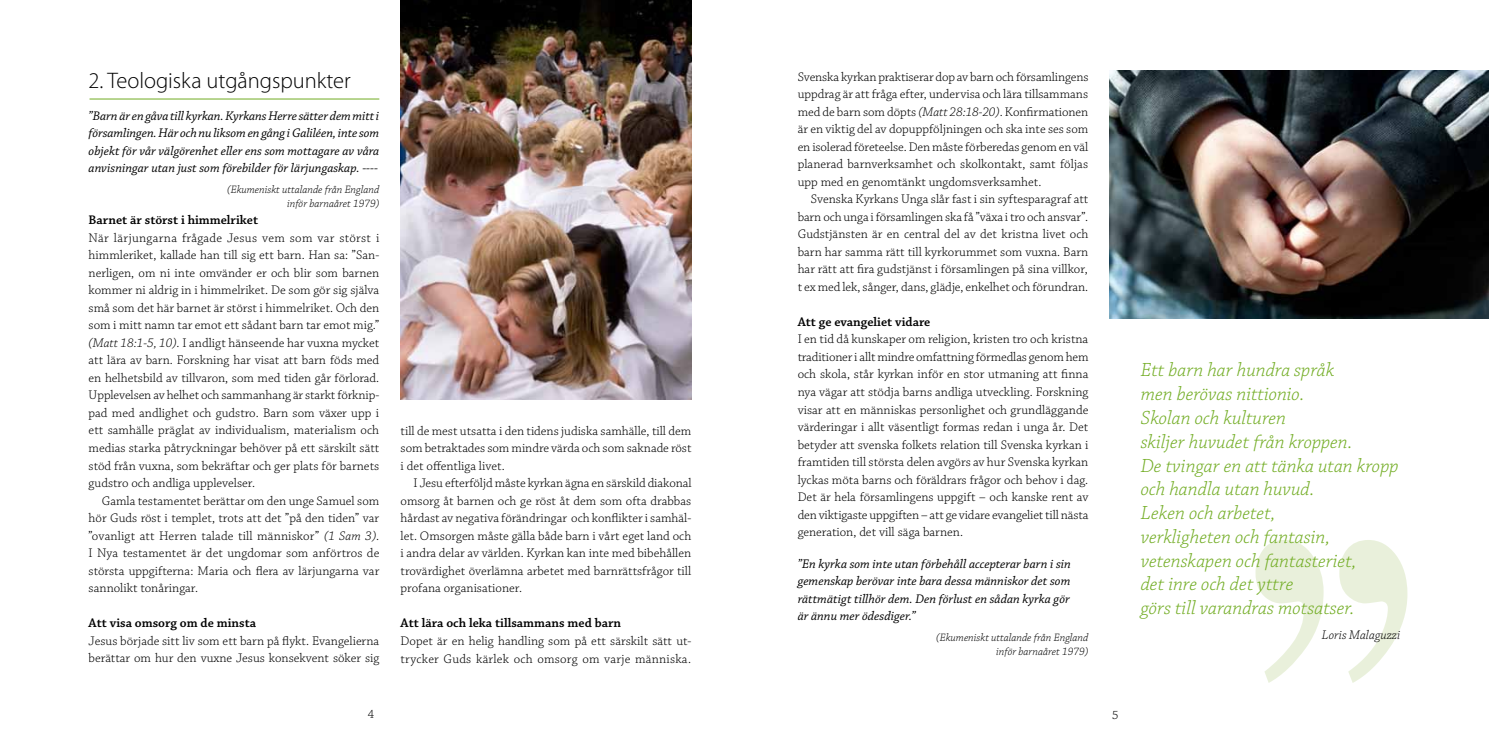
<style>
.page{position:relative;width:1489px;height:745px;background:#fff}
.page>*{position:absolute;margin:0;border:0;box-sizing:border-box;transform-origin:0 0}
.t1{font:300 22.5px "Myriad Pro";color:#000}
.t2{font:italic 300 20px/23.8px "Chaparral Pro";color:#71ac22}
.t3{font:300 13.12px/17.5px "Chaparral Pro";color:#000;text-align:justify}
.t4{font:italic 13.12px/17.5px "Chaparral Pro";color:#000;text-align:justify}
.t5{font:600 13.12px "Chaparral Pro";color:#000}
.t6{font:italic 300 13.12px "Chaparral Pro";letter-spacing:.005em;color:#000}
.t7{font:300 12.5px "Chaparral Pro";color:#000}
.t8{font:italic 300 11.25px/13.8px "Chaparral Pro";color:#000;text-align:right}
.s1{font-style:italic}
</style>
<div class="page">
<svg style="left:1255px;top:540px;width:152px;height:142px"></svg>
<img style="left:1109px;top:71px;width:379px;height:247px">
<hr style="left:89px;top:99px;width:290px;height:1px;background:#71ac22">
<img style="left:400px;top:0;width:291px;height:400px">
<h1 class="t1" style="left:89px;top:68px;width:264px">2. Teologiska utgångspunkter</h1>
<p class="t4" style="left:89px;top:107px;width:292px">”Barn är en gåva till kyrkan. Kyrkans Herre sätter dem mitt i församlingen. Här och nu liksom en gång i Galiléen, inte som objekt för vår välgörenhet eller ens som mottagare av våra anvisningar utan just som förebilder för lärjungaskap. ----</p>
<p class="t8" style="left:227px;top:183px;width:154px">(Ekumeniskt uttalande från England inför barnaåret 1979)</p>
<p class="t5" style="left:89px;top:212px;width:171px">Barnet är störst i himmelriket</p>
<p class="t3" style="left:89px;top:229px;width:292px">När lärjungarna frågade Jesus vem som var störst i himmleriket, kallade han till sig ett barn. Han sa: ”San&shy;nerligen, om ni inte omvänder er och blir som barnen kommer ni aldrig in i himmelriket. De som gör sig själva små som det här barnet är störst i himmelriket. Och den som i mitt namn tar emot ett sådant barn tar emot mig.” <span class="s1">(Matt 18:1-5, 10)</span>. I andligt hänseende har vuxna mycket att lära av barn. Forskning har visat att barn föds med en helhetsbild av tillvaron, som med tiden går förlorad.<br>Upplevelsen av helhet och sammanhang är starkt förknip&shy;pad med andlighet och gudstro. Barn som växer upp i ett samhälle präglat av individualism, materialism och medias starka påtryckningar behöver på ett särskilt sätt stöd från vuxna, som bekräftar och ger plats för barnets gudstro och andliga upplevelser.</p>
<p class="t3" style="left:89px;top:492px;width:292px;text-indent:13px">Gamla testamentet berättar om den unge Samuel som hör Guds röst i templet, trots att det ”på den tiden” var ”ovanligt att Herren talade till människor” <span class="s1">(1 Sam 3)</span>.<br>I Nya testamentet är det ungdomar som anförtros de största uppgifterna: Maria och flera av lärjungarna var sannolikt tonåringar.</p>
<p class="t5" style="left:89px;top:615px;width:169px">Att visa omsorg om de minsta</p>
<p class="t3" style="left:89px;top:632px;width:292px">Jesus började sitt liv som ett barn på flykt. Evangelierna berättar om hur den vuxne Jesus konsekvent söker sig</p>
<p class="t3" style="left:400px;top:422px;width:292px">till de mest utsatta i den tidens judiska samhälle, till dem som betraktades som mindre värda och som saknade röst i det offentliga livet.</p>
<p class="t3" style="left:400px;top:474px;width:292px;text-indent:13px">I Jesu efterföljd måste kyrkan ägna en särskild diakonal omsorg åt barnen och ge röst åt dem som ofta drabbas hårdast av negativa förändringar och konflikter i samhäl&shy;let. Omsorgen måste gälla både barn i vårt eget land och i andra delar av världen. Kyrkan kan inte med bibehållen trovärdighet överlämna arbetet med barnrättsfrågor till profana organisationer.</p>
<p class="t5" style="left:400px;top:615px;width:222px">Att lära och leka tillsammans med barn</p>
<p class="t3" style="left:400px;top:632px;width:292px">Dopet är en helig handling som på ett särskilt sätt ut&shy;trycker Guds kärlek och omsorg om varje människa.</p>
<p class="t3" style="left:797px;top:68px;width:292px">Svenska kyrkan praktiserar dop av barn och församlingens uppdrag är att fråga efter, undervisa och lära tillsammans med de barn som döpts <span class="s1">(Matt 28:18-20)</span>. Konfirmationen är en viktig del av dopuppföljningen och ska inte ses som en isolerad företeelse. Den måste förberedas genom en väl planerad barnverksamhet och skolkontakt, samt följas upp med en genomtänkt ungdomsverksamhet.</p>
<p class="t3" style="left:797px;top:191px;width:292px;text-indent:13px">Svenska Kyrkans Unga slår fast i sin syftesparagraf att barn och unga i församlingen ska få ”växa i tro och ansvar”.<br>Gudstjänsten är en central del av det kristna livet och barn har samma rätt till kyrkorummet som vuxna. Barn har rätt att fira gudstjänst i församlingen på sina villkor, t ex med lek, sånger, dans, glädje, enkelhet och förundran.</p>
<p class="t5" style="left:797px;top:314px;width:134px">Att ge evangeliet vidare</p>
<p class="t3" style="left:797px;top:331px;width:292px">I en tid då kunskaper om religion, kristen tro och kristna traditioner i allt mindre omfattning förmedlas genom hem och skola, står kyrkan inför en stor utmaning att finna nya vägar att stödja barns andliga utveckling. Forskning visar att en människas personlighet och grundläggande värderingar i allt väsentligt formas redan i unga år. Det betyder att svenska folkets relation till Svenska kyrkan i framtiden till största delen avgörs av hur Svenska kyrkan lyckas möta barns och föräldrars frågor och behov i dag.<br>Det är hela församlingens uppgift – och kanske rent av den viktigaste uppgiften – att ge vidare evangeliet till nästa generation, det vill säga barnen.</p>
<p class="t4" style="left:797px;top:555px;width:275px">”En kyrka som inte utan förbehåll accepterar barn i sin gemenskap berövar inte bara dessa människor det som rättmätigt tillhör dem. Den förlust en sådan kyrka gör är ännu mer ödesdiger.”</p>
<p class="t8" style="left:936px;top:631px;width:154px">(Ekumeniskt uttalande från England inför barnaåret 1979)</p>
<p class="t7" style="left:368px;top:706px;width:8px">4</p>
<p class="t7" style="left:1112px;top:707px;width:8px">5</p>
<p class="t2" style="left:1140px;top:359px;width:259px">Ett barn har hundra språk<br>men berövas nittionio.<br>Skolan och kulturen<br>skiljer huvudet från kroppen.<br>De tvingar en att tänka utan kropp och handla utan huvud.<br>Leken och arbetet,<br>verkligheten och fantasin, vetenskapen och fantasteriet,<br>det inre och det yttre<br>görs till varandras motsatser.</p>
<p class="t6" style="left:1321px;top:627px;width:80px">Loris Malaguzzi</p>
</div>
